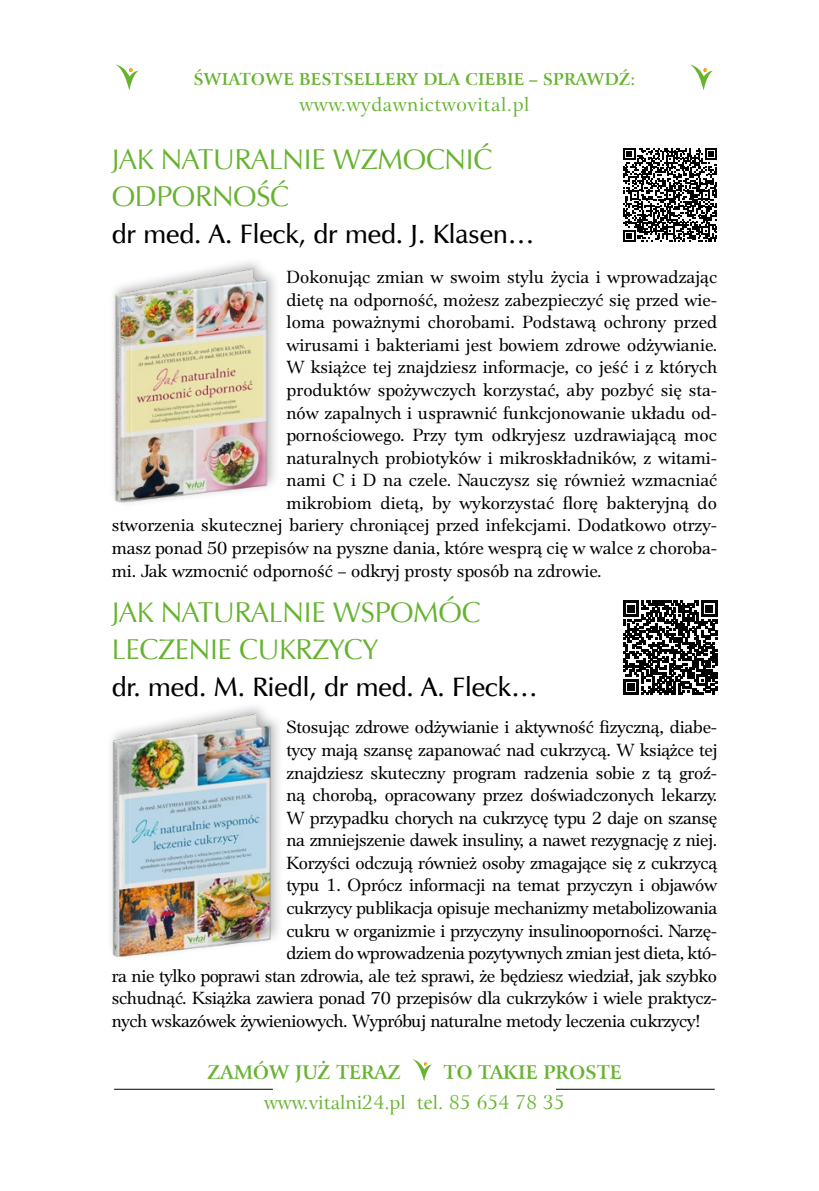
<style>
.page{position:relative;width:819px;height:1191px;background:#fff}
.page>*{position:absolute;margin:0;border:0;box-sizing:border-box;transform-origin:0 0}
.t1{font:28.7px/36.9px "Zapf Humnst EU";letter-spacing:-.01em;color:#65b32e}
.t2{font:26.6px "Zapf Humnst Dm EU";color:#000}
.t3{font:19.25px "Arrus EU";letter-spacing:.015em;color:#65b32e}
.t4{font:700 18.72px "Arrus EU";color:#65b32e}
.t5{font:18.55px "Platea TTEFN";letter-spacing:-.01em;color:#000}
.t6{font:18.55px "Platea TTEFN";letter-spacing:.01em;color:#000}
.t7{font:700 16.45px "Arrus EU";letter-spacing:.01em;color:#65b32e}
</style>
<div class="page">
<div style="left:108px;top:256px;width:172px;height:252px;background:#000;opacity:.3"></div>
<img style="left:112px;top:258px;width:159px;height:248px">
<svg style="left:623px;top:148px;width:94px;height:94px"></svg>
<div style="left:107px;top:700px;width:177px;height:262px;background:#000;opacity:.3"></div>
<img style="left:112px;top:713px;width:159px;height:243px">
<svg style="left:623px;top:601px;width:94px;height:94px"></svg>
<svg style="left:412px;top:1059px;width:20px;height:22px"></svg>
<hr style="left:114px;top:1089px;width:159px;height:1px;background:#000">
<hr style="left:556px;top:1089px;width:158px;height:1px;background:#000">
<svg style="left:115px;top:64px;width:24px;height:26px"></svg>
<svg style="left:690px;top:64px;width:23px;height:26px"></svg>
<p class="t7" style="left:193px;top:69px;width:443px">ŚWIATOWE BESTSELLERY DLA CIEBIE – SPRAWDŹ:</p>
<p class="t3" style="left:299px;top:93px;width:231px">www.wydawnictwovital.pl</p>
<h1 class="t1" style="left:112px;top:141px;width:382px">JAK NATURALNIE WZMOCNIĆ<br>ODPORNOŚĆ</h1>
<h2 class="t2" style="left:112px;top:217px;width:424px">dr med. A. Fleck, dr med. J. Klasen…</h2>
<p class="t5" style="left:286px;top:267px;width:432px">Dokonując zmian w swoim stylu życia i wprowadzając</p>
<p class="t5" style="left:286px;top:289px;width:432px">dietę na odporność, możesz zabezpieczyć się przed wie-</p>
<p class="t5" style="left:286px;top:312px;width:432px">loma poważnymi chorobami. Podstawą ochrony przed</p>
<p class="t5" style="left:286px;top:334px;width:432px">wirusami i bakteriami jest bowiem zdrowe odżywianie.</p>
<p class="t5" style="left:286px;top:357px;width:432px">W książce tej znajdziesz informacje, co jeść i z których</p>
<p class="t5" style="left:286px;top:379px;width:432px">produktów spożywczych korzystać, aby pozbyć się sta-</p>
<p class="t5" style="left:286px;top:402px;width:432px">nów zapalnych i usprawnić funkcjonowanie układu od-</p>
<p class="t6" style="left:286px;top:425px;width:432px">pornościowego. Przy tym odkryjesz uzdrawiającą moc</p>
<p class="t5" style="left:286px;top:447px;width:432px">naturalnych probiotyków i mikroskładników, z witami-</p>
<p class="t5" style="left:286px;top:470px;width:432px">nami C i D na czele. Nauczysz się również wzmacniać</p>
<p class="t6" style="left:286px;top:492px;width:432px">mikrobiom dietą, by wykorzystać florę bakteryjną do</p>
<p class="t5" style="left:112px;top:515px;width:607px">stworzenia skutecznej bariery chroniącej przed infekcjami. Dodatkowo otrzy-</p>
<p class="t5" style="left:112px;top:537px;width:607px">masz ponad 50 przepisów na pyszne dania, które wesprą cię w walce z choroba-</p>
<p class="t5" style="left:112px;top:560px;width:491px">mi. Jak wzmocnić odporność – odkryj prosty sposób na zdrowie.</p>
<h1 class="t1" style="left:112px;top:594px;width:370px">JAK NATURALNIE WSPOMÓC<br>LECZENIE CUKRZYCY</h1>
<h2 class="t2" style="left:112px;top:670px;width:427px">dr. med. M. Riedl, dr med. A. Fleck…</h2>
<p class="t5" style="left:286px;top:717px;width:432px">Stosując zdrowe odżywianie i aktywność fizyczną, diabe-</p>
<p class="t5" style="left:286px;top:739px;width:432px">tycy mają szansę zapanować nad cukrzycą. W książce tej</p>
<p class="t5" style="left:286px;top:762px;width:432px">znajdziesz skuteczny program radzenia sobie z tą groź-</p>
<p class="t5" style="left:286px;top:784px;width:432px">ną chorobą, opracowany przez doświadczonych lekarzy.</p>
<p class="t5" style="left:286px;top:807px;width:432px">W przypadku chorych na cukrzycę typu 2 daje on szansę</p>
<p class="t5" style="left:286px;top:830px;width:432px">na zmniejszenie dawek insuliny, a nawet rezygnację z niej.</p>
<p class="t5" style="left:286px;top:852px;width:432px">Korzyści odczują również osoby zmagające się z cukrzycą</p>
<p class="t5" style="left:286px;top:875px;width:432px">typu 1. Oprócz informacji na temat przyczyn i objawów</p>
<p class="t5" style="left:286px;top:897px;width:432px">cukrzycy publikacja opisuje mechanizmy metabolizowania</p>
<p class="t5" style="left:286px;top:920px;width:432px">cukru w organizmie i przyczyny insulinooporności. Narzę-</p>
<p class="t5" style="left:286px;top:942px;width:432px">dziem do wprowadzenia pozytywnych zmian jest dieta, któ-</p>
<p class="t5" style="left:112px;top:965px;width:607px">ra nie tylko poprawi stan zdrowia, ale też sprawi, że będziesz wiedział, jak szybko</p>
<p class="t5" style="left:112px;top:988px;width:607px">schudnąć. Książka zawiera ponad 70 przepisów dla cukrzyków i wiele praktycz-</p>
<p class="t5" style="left:112px;top:1010px;width:590px">nych wskazówek żywieniowych. Wypróbuj naturalne metody leczenia cukrzycy!</p>
<p class="t4" style="left:207px;top:1060px;width:195px">ZAMÓW JUŻ TERAZ</p>
<p class="t4" style="left:443px;top:1060px;width:180px">TO TAKIE PROSTE</p>
<p class="t3" style="left:264px;top:1090px;width:302px">www.vitalni24.pl tel. 85 654 78 35</p>
</div>
